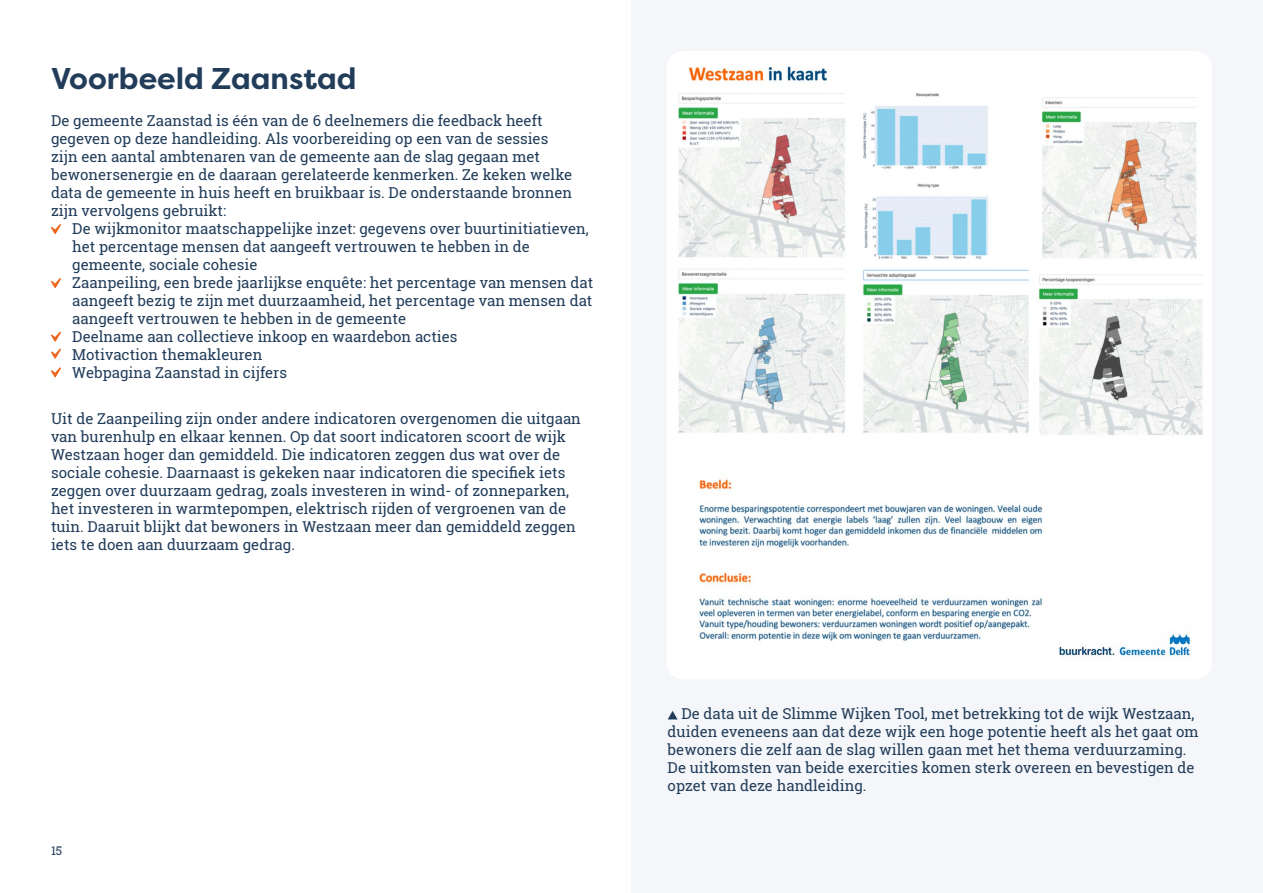
<style>
.page{position:relative;width:1263px;height:893px;background:#fff}
.page>*{position:absolute;margin:0;border:0;box-sizing:border-box;transform-origin:0 0}
.t1{font:700 30px "Filson Pro";color:#223d5a}
.t2{font:15px/18px "Roboto Slab";color:#223d5a}
.t3{font:12px "Roboto Slab";color:#223d5a}
</style>
<div class="page">
<div style="left:631px;top:0;width:632px;height:893px;background:#f5f6f9"></div>
<svg style="left:51px;top:224px;width:10px;height:10px"></svg>
<svg style="left:51px;top:278px;width:10px;height:10px"></svg>
<svg style="left:51px;top:332px;width:10px;height:10px"></svg>
<svg style="left:51px;top:349px;width:10px;height:10px"></svg>
<svg style="left:51px;top:367px;width:10px;height:10px"></svg>
<svg style="left:668px;top:711px;width:10px;height:8px"></svg>
<div style="left:667px;top:51px;width:545px;height:628px;background:#fff;border-radius:17px"></div>
<img style="left:688px;top:65px;width:139px;height:16px">
<img style="left:678px;top:93px;width:350px;height:340px">
<img style="left:1039px;top:274px;width:164px;height:161px">
<img style="left:1042px;top:97px;width:155px;height:162px">
<img style="left:697px;top:475px;width:346px;height:167px">
<div style="left:992px;top:90px;width:47px;height:179px;background:#fff"></div>
<img style="left:1059px;top:634px;width:132px;height:25px">
<h1 class="t1" style="left:51px;top:59px;width:307px">Voorbeeld Zaanstad</h1>
<p class="t2" style="left:51px;top:112px;width:523px">De gemeente Zaanstad is één van de 6 deelnemers die feedback heeft gegeven op deze handleiding. Als voorbereiding op een van de sessies zijn een aantal ambtenaren van de gemeente aan de slag gegaan met bewonersenergie en de daaraan gerelateerde kenmerken. Ze keken welke data de gemeente in huis heeft en bruikbaar is. De onderstaande bronnen zijn vervolgens gebruikt:</p>
<p class="t2" style="left:72px;top:220px;width:523px">De wijkmonitor maatschappelijke inzet: gegevens over buurtinitiatieven, het percentage mensen dat aangeeft vertrouwen te hebben in de gemeente, sociale cohesie<br>Zaanpeiling, een brede jaarlijkse enquête: het percentage van mensen dat aangeeft bezig te zijn met duurzaamheid, het percentage van mensen dat aangeeft vertrouwen te hebben in de gemeente<br>Deelname aan collectieve inkoop en waardebon acties<br>Motivaction themakleuren<br>Webpagina Zaanstad in cijfers</p>
<p class="t2" style="left:51px;top:409px;width:531px">Uit de Zaanpeiling zijn onder andere indicatoren overgenomen die uitgaan van burenhulp en elkaar kennen. Op dat soort indicatoren scoort de wijk Westzaan hoger dan gemiddeld. Die indicatoren zeggen dus wat over de sociale cohesie. Daarnaast is gekeken naar indicatoren die specifiek iets zeggen over duurzaam gedrag, zoals investeren in wind- of zonneparken, het investeren in warmtepompen, elektrisch rijden of vergroenen van de tuin. Daaruit blijkt dat bewoners in Westzaan meer dan gemiddeld zeggen iets te doen aan duurzaam gedrag.</p>
<p class="t3" style="left:51px;top:842px;width:13px">15</p>
<p class="t2" style="left:668px;top:705px;width:533px;text-indent:14px">De data uit de Slimme Wijken Tool, met betrekking tot de wijk Westzaan, duiden eveneens aan dat deze wijk een hoge potentie heeft als het gaat om bewoners die zelf aan de slag willen gaan met het thema verduurzaming.<br>De uitkomsten van beide exercities komen sterk overeen en bevestigen de opzet van deze handleiding.</p>
</div>
